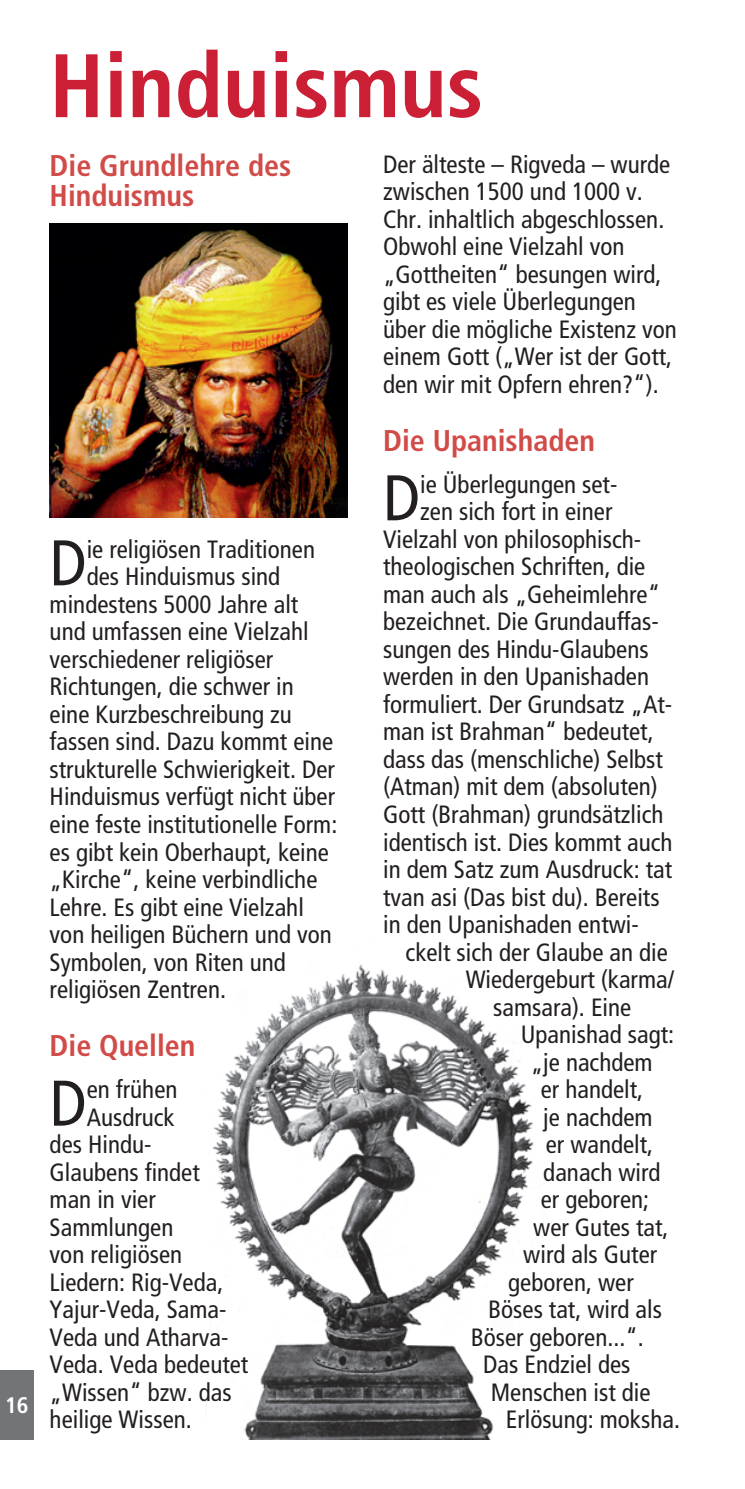
<style>
.page{position:relative;width:745px;height:1489px;background:#fff}
.page>*{position:absolute;margin:0;border:0;box-sizing:border-box;transform-origin:0 0}
.t1{font:700 condensed 90px "Frutiger";color:#cb1f35}
.t2{font:condensed 64.5px "Frutiger";color:#231f20}
.t3{font:700 condensed 30px/30px "Frutiger";color:#d14b48}
.t4{font:condensed 25px/27.5px "Frutiger";color:#231f20}
.t5{font:700 condensed 22.5px "Frutiger";color:#fff}
</style>
<div class="page">
<img style="left:212px;top:964px;width:322px;height:475px">
<img style="left:50px;top:223px;width:297px;height:294px">
<div style="left:0;top:1369px;width:34px;height:70px;background:#727477"></div>
<p class="t5" style="left:5px;top:1391px;width:25px">16</p>
<h1 class="t1" style="left:49px;top:33px;width:435px">Hinduismus</h1>
<p class="t3" style="left:50px;top:151px;width:243px">Die Grundlehre des<br>Hinduismus</p>
<p class="t4" style="left:383px;top:150px;width:295px">Der älteste – Rigveda – wurde zwischen 1500 und 1000 v.<br>Chr. inhaltlich abgeschlossen.<br>Obwohl eine Vielzahl von „Gottheiten“ besungen wird, gibt es viele Überlegungen über die mögliche Existenz von einem Gott („Wer ist der Gott, den wir mit Opfern ehren?“).</p>
<p class="t3" style="left:383px;top:426px;width:213px">Die Upanishaden</p>
<h2 class="t2" style="left:383px;top:460px;width:38px">D</h2>
<p class="t4" style="left:420px;top:470px;width:199px">ie Überlegungen set-</p>
<p class="t4" style="left:420px;top:498px;width:194px">zen sich fort in einer</p>
<p class="t4" style="left:383px;top:525px;width:259px">Vielzahl von philosophisch-</p>
<p class="t4" style="left:383px;top:553px;width:263px">theologischen Schriften, die</p>
<p class="t4" style="left:383px;top:580px;width:278px">man auch als „Geheimlehre“</p>
<p class="t4" style="left:383px;top:608px;width:277px">bezeichnet. Die Grundauffas-</p>
<p class="t4" style="left:383px;top:635px;width:267px">sungen des Hindu-Glaubens</p>
<p class="t4" style="left:383px;top:663px;width:267px">werden in den Upanishaden</p>
<p class="t4" style="left:383px;top:690px;width:290px">formuliert. Der Grundsatz „At-</p>
<p class="t4" style="left:383px;top:718px;width:272px">man ist Brahman“ bedeutet,</p>
<p class="t4" style="left:383px;top:745px;width:281px">dass das (menschliche) Selbst</p>
<p class="t4" style="left:383px;top:773px;width:276px">(Atman) mit dem (absoluten)</p>
<p class="t4" style="left:383px;top:800px;width:282px">Gott (Brahman) grundsätzlich</p>
<p class="t4" style="left:383px;top:828px;width:291px">identisch ist. Dies kommt auch</p>
<p class="t4" style="left:383px;top:855px;width:290px">in dem Satz zum Ausdruck: tat</p>
<p class="t4" style="left:383px;top:883px;width:278px">tvan asi (Das bist du). Bereits</p>
<p class="t4" style="left:383px;top:910px;width:257px">in den Upanishaden entwi-</p>
<p class="t4" style="left:405px;top:938px;width:263px">ckelt sich der Glaube an die</p>
<p class="t4" style="left:465px;top:965px;width:210px">Wiedergeburt (karma/</p>
<p class="t4" style="left:493px;top:993px;width:139px">samsara). Eine</p>
<p class="t4" style="left:520px;top:1020px;width:155px">Upanishad sagt:</p>
<p class="t4" style="left:530px;top:1048px;width:123px">„je nachdem</p>
<p class="t4" style="left:540px;top:1075px;width:104px">er handelt,</p>
<p class="t4" style="left:543px;top:1103px;width:111px">je nachdem</p>
<p class="t4" style="left:545px;top:1130px;width:109px">er wandelt,</p>
<p class="t4" style="left:543px;top:1158px;width:119px">danach wird</p>
<p class="t4" style="left:540px;top:1185px;width:110px">er geboren;</p>
<p class="t4" style="left:533px;top:1213px;width:137px">wer Gutes tat,</p>
<p class="t4" style="left:523px;top:1240px;width:135px">wird als Guter</p>
<p class="t4" style="left:508px;top:1268px;width:127px">geboren, wer</p>
<p class="t4" style="left:488px;top:1295px;width:175px">Böses tat, wird als</p>
<p class="t4" style="left:470px;top:1323px;width:175px">Böser geboren...“.</p>
<p class="t4" style="left:483px;top:1350px;width:149px">Das Endziel des</p>
<p class="t4" style="left:490px;top:1378px;width:161px">Menschen ist die</p>
<p class="t4" style="left:505px;top:1405px;width:176px">Erlösung: moksha.</p>
<h2 class="t2" style="left:50px;top:525px;width:38px">D</h2>
<p class="t4" style="left:87px;top:535px;width:230px">ie religiösen Traditionen</p>
<p class="t4" style="left:87px;top:563px;width:195px">des Hinduismus sind</p>
<p class="t4" style="left:50px;top:590px;width:250px">mindestens 5000 Jahre alt</p>
<p class="t4" style="left:50px;top:618px;width:260px">und umfassen eine Vielzahl</p>
<p class="t4" style="left:50px;top:645px;width:225px">verschiedener religiöser</p>
<p class="t4" style="left:50px;top:673px;width:245px">Richtungen, die schwer in</p>
<p class="t4" style="left:50px;top:700px;width:244px">eine Kurzbeschreibung zu</p>
<p class="t4" style="left:50px;top:728px;width:285px">fassen sind. Dazu kommt eine</p>
<p class="t4" style="left:50px;top:755px;width:286px">strukturelle Schwierigkeit. Der</p>
<p class="t4" style="left:50px;top:783px;width:287px">Hinduismus verfügt nicht über</p>
<p class="t4" style="left:50px;top:810px;width:289px">eine feste institutionelle Form:</p>
<p class="t4" style="left:50px;top:838px;width:280px">es gibt kein Oberhaupt, keine</p>
<p class="t4" style="left:50px;top:865px;width:269px">„Kirche“, keine verbindliche</p>
<p class="t4" style="left:50px;top:893px;width:255px">Lehre. Es gibt eine Vielzahl</p>
<p class="t4" style="left:50px;top:920px;width:283px">von heiligen Büchern und von</p>
<p class="t4" style="left:50px;top:948px;width:238px">Symbolen, von Riten und</p>
<p class="t4" style="left:50px;top:975px;width:178px">religiösen Zentren.</p>
<p class="t3" style="left:50px;top:1031px;width:147px">Die Quellen</p>
<h2 class="t2" style="left:50px;top:1065px;width:38px">D</h2>
<p class="t4" style="left:87px;top:1075px;width:92px">en frühen</p>
<p class="t4" style="left:87px;top:1103px;width:89px">Ausdruck</p>
<p class="t4" style="left:50px;top:1130px;width:103px">des Hindu-</p>
<p class="t4" style="left:50px;top:1158px;width:151px">Glaubens findet</p>
<p class="t4" style="left:50px;top:1185px;width:107px">man in vier</p>
<p class="t4" style="left:50px;top:1213px;width:125px">Sammlungen</p>
<p class="t4" style="left:50px;top:1240px;width:134px">von religiösen</p>
<p class="t4" style="left:50px;top:1268px;width:175px">Liedern: Rig-Veda,</p>
<p class="t4" style="left:50px;top:1295px;width:178px">Yajur-Veda, Sama-</p>
<p class="t4" style="left:50px;top:1323px;width:180px">Veda und Atharva-</p>
<p class="t4" style="left:50px;top:1350px;width:200px">Veda. Veda bedeutet</p>
<p class="t4" style="left:50px;top:1378px;width:183px">„Wissen“ bzw. das</p>
<p class="t4" style="left:50px;top:1405px;width:144px">heilige Wissen.</p>
</div>
